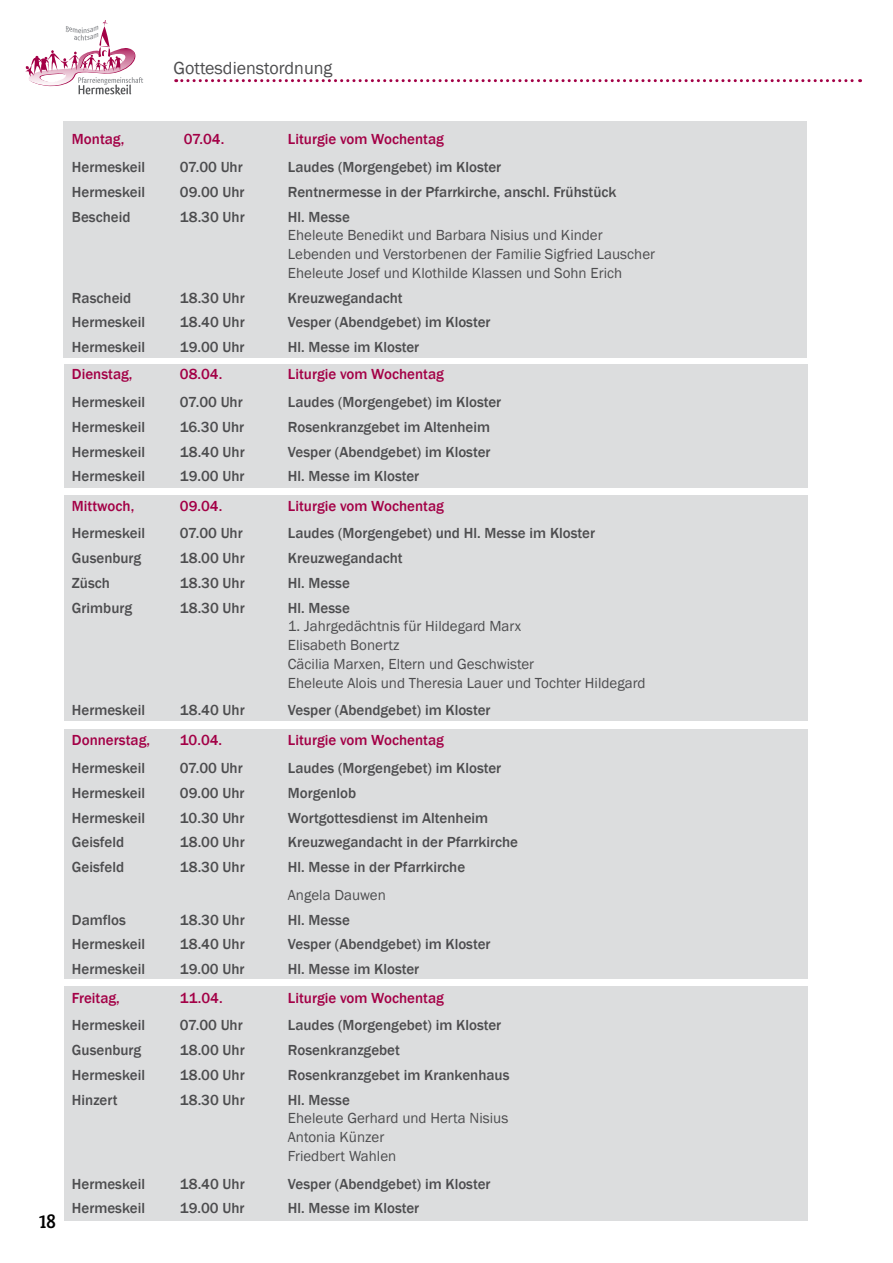
<style>
.page{position:relative;width:893px;height:1263px;background:#fff}
.page>*{position:absolute;margin:0;border:0;box-sizing:border-box;transform-origin:0 0}
.t1{font:700 21px "Qlassik";color:#000}
.t2{font:18px "Franklin Gothic";color:#4d4d4f}
.t3{font:500 15px "Franklin Gothic";color:#4d4d4f}
.t4{font:15px/18.8px "Franklin Gothic";color:#4d4d4f}
.t5{font:500 15px "Franklin Gothic";color:#a30046}
</style>
<div class="page">
<svg style="left:25px;top:20px;width:118px;height:75px"></svg>
<svg style="left:176px;top:79px;width:685px;height:3px"></svg>
<div style="left:64px;top:365px;width:744px;height:123px;background:#dcddde"></div>
<div style="left:63px;top:121px;width:744px;height:236px;background:#dcddde"></div>
<div style="left:64px;top:495px;width:744px;height:226px;background:#dcddde"></div>
<div style="left:64px;top:729px;width:744px;height:250px;background:#dcddde"></div>
<div style="left:64px;top:986px;width:744px;height:235px;background:#dcddde"></div>
<p class="t2" style="left:174px;top:57px;width:160px">Gottesdienstordnung</p>
<h1 class="t1" style="left:38px;top:1208px;width:19px">18</h1>
<p class="t5" style="left:72px;top:130px;width:54px">Montag,</p>
<p class="t5" style="left:184px;top:130px;width:42px">07.04.</p>
<p class="t5" style="left:288px;top:130px;width:158px">Liturgie vom Wochentag</p>
<p class="t3" style="left:72px;top:158px;width:75px">Hermeskeil</p>
<p class="t3" style="left:180px;top:158px;width:64px">07.00 Uhr</p>
<p class="t3" style="left:288px;top:158px;width:215px">Laudes (Morgengebet) im Kloster</p>
<p class="t3" style="left:72px;top:183px;width:75px">Hermeskeil</p>
<p class="t3" style="left:180px;top:183px;width:66px">09.00 Uhr</p>
<p class="t3" style="left:288px;top:183px;width:330px">Rentnermesse in der Pfarrkirche, anschl. Frühstück</p>
<p class="t3" style="left:72px;top:207px;width:60px">Bescheid</p>
<p class="t3" style="left:180px;top:207px;width:66px">18.30 Uhr</p>
<p class="t3" style="left:288px;top:207px;width:64px">Hl. Messe</p>
<p class="t4" style="left:288px;top:226px;width:369px">Eheleute Benedikt und Barbara Nisius und Kinder<br>Lebenden und Verstorbenen der Familie Sigfried Lauscher<br>Eheleute Josef und Klothilde Klassen und Sohn Erich</p>
<p class="t3" style="left:72px;top:288px;width:61px">Rascheid</p>
<p class="t3" style="left:180px;top:288px;width:66px">18.30 Uhr</p>
<p class="t3" style="left:288px;top:288px;width:116px">Kreuzwegandacht</p>
<p class="t3" style="left:72px;top:313px;width:75px">Hermeskeil</p>
<p class="t3" style="left:180px;top:313px;width:66px">18.40 Uhr</p>
<p class="t3" style="left:288px;top:313px;width:204px">Vesper (Abendgebet) im Kloster</p>
<p class="t3" style="left:72px;top:338px;width:75px">Hermeskeil</p>
<p class="t3" style="left:180px;top:338px;width:66px">19.00 Uhr</p>
<p class="t3" style="left:288px;top:338px;width:133px">Hl. Messe im Kloster</p>
<p class="t5" style="left:72px;top:365px;width:62px">Dienstag,</p>
<p class="t5" style="left:180px;top:365px;width:44px">08.04.</p>
<p class="t5" style="left:288px;top:365px;width:158px">Liturgie vom Wochentag</p>
<p class="t3" style="left:72px;top:393px;width:75px">Hermeskeil</p>
<p class="t3" style="left:180px;top:393px;width:64px">07.00 Uhr</p>
<p class="t3" style="left:288px;top:393px;width:215px">Laudes (Morgengebet) im Kloster</p>
<p class="t3" style="left:72px;top:417px;width:75px">Hermeskeil</p>
<p class="t3" style="left:180px;top:417px;width:66px">16.30 Uhr</p>
<p class="t3" style="left:288px;top:417px;width:204px">Rosenkranzgebet im Altenheim</p>
<p class="t3" style="left:72px;top:442px;width:75px">Hermeskeil</p>
<p class="t3" style="left:180px;top:442px;width:66px">18.40 Uhr</p>
<p class="t3" style="left:288px;top:442px;width:204px">Vesper (Abendgebet) im Kloster</p>
<p class="t3" style="left:72px;top:467px;width:75px">Hermeskeil</p>
<p class="t3" style="left:180px;top:467px;width:66px">19.00 Uhr</p>
<p class="t3" style="left:288px;top:467px;width:133px">Hl. Messe im Kloster</p>
<p class="t5" style="left:72px;top:496px;width:64px">Mittwoch,</p>
<p class="t5" style="left:180px;top:496px;width:44px">09.04.</p>
<p class="t5" style="left:288px;top:496px;width:158px">Liturgie vom Wochentag</p>
<p class="t3" style="left:72px;top:524px;width:75px">Hermeskeil</p>
<p class="t3" style="left:180px;top:524px;width:64px">07.00 Uhr</p>
<p class="t3" style="left:288px;top:524px;width:309px">Laudes (Morgengebet) und Hl. Messe im Kloster</p>
<p class="t3" style="left:72px;top:549px;width:71px">Gusenburg</p>
<p class="t3" style="left:180px;top:549px;width:66px">18.00 Uhr</p>
<p class="t3" style="left:288px;top:549px;width:116px">Kreuzwegandacht</p>
<p class="t3" style="left:72px;top:573px;width:40px">Züsch</p>
<p class="t3" style="left:180px;top:573px;width:66px">18.30 Uhr</p>
<p class="t3" style="left:288px;top:573px;width:64px">Hl. Messe</p>
<p class="t3" style="left:72px;top:598px;width:62px">Grimburg</p>
<p class="t3" style="left:180px;top:598px;width:66px">18.30 Uhr</p>
<p class="t3" style="left:288px;top:598px;width:64px">Hl. Messe</p>
<p class="t4" style="left:288px;top:617px;width:359px">1. Jahrgedächtnis für Hildegard Marx<br>Elisabeth Bonertz<br>Cäcilia Marxen, Eltern und Geschwister<br>Eheleute Alois und Theresia Lauer und Tochter Hildegard</p>
<p class="t3" style="left:72px;top:701px;width:75px">Hermeskeil</p>
<p class="t3" style="left:180px;top:701px;width:66px">18.40 Uhr</p>
<p class="t3" style="left:288px;top:701px;width:204px">Vesper (Abendgebet) im Kloster</p>
<p class="t5" style="left:72px;top:731px;width:80px">Donnerstag,</p>
<p class="t5" style="left:180px;top:731px;width:44px">10.04.</p>
<p class="t5" style="left:288px;top:731px;width:158px">Liturgie vom Wochentag</p>
<p class="t3" style="left:72px;top:759px;width:75px">Hermeskeil</p>
<p class="t3" style="left:180px;top:759px;width:64px">07.00 Uhr</p>
<p class="t3" style="left:288px;top:759px;width:215px">Laudes (Morgengebet) im Kloster</p>
<p class="t3" style="left:72px;top:783px;width:75px">Hermeskeil</p>
<p class="t3" style="left:180px;top:783px;width:66px">09.00 Uhr</p>
<p class="t3" style="left:288px;top:783px;width:70px">Morgenlob</p>
<p class="t3" style="left:72px;top:808px;width:75px">Hermeskeil</p>
<p class="t3" style="left:180px;top:808px;width:66px">10.30 Uhr</p>
<p class="t3" style="left:288px;top:808px;width:202px">Wortgottesdienst im Altenheim</p>
<p class="t3" style="left:72px;top:833px;width:54px">Geisfeld</p>
<p class="t3" style="left:180px;top:833px;width:66px">18.00 Uhr</p>
<p class="t3" style="left:288px;top:833px;width:232px">Kreuzwegandacht in der Pfarrkirche</p>
<p class="t3" style="left:72px;top:858px;width:54px">Geisfeld</p>
<p class="t3" style="left:180px;top:858px;width:66px">18.30 Uhr</p>
<p class="t3" style="left:288px;top:858px;width:179px">Hl. Messe in der Pfarrkirche</p>
<p class="t4" style="left:288px;top:886px;width:99px">Angela Dauwen</p>
<p class="t3" style="left:72px;top:910px;width:56px">Damflos</p>
<p class="t3" style="left:180px;top:910px;width:66px">18.30 Uhr</p>
<p class="t3" style="left:288px;top:910px;width:64px">Hl. Messe</p>
<p class="t3" style="left:72px;top:935px;width:75px">Hermeskeil</p>
<p class="t3" style="left:180px;top:935px;width:66px">18.40 Uhr</p>
<p class="t3" style="left:288px;top:935px;width:204px">Vesper (Abendgebet) im Kloster</p>
<p class="t3" style="left:72px;top:960px;width:75px">Hermeskeil</p>
<p class="t3" style="left:180px;top:960px;width:66px">19.00 Uhr</p>
<p class="t3" style="left:288px;top:960px;width:133px">Hl. Messe im Kloster</p>
<p class="t5" style="left:72px;top:988px;width:49px">Freitag,</p>
<p class="t5" style="left:180px;top:988px;width:44px">11.04.</p>
<p class="t5" style="left:288px;top:988px;width:158px">Liturgie vom Wochentag</p>
<p class="t3" style="left:72px;top:1016px;width:75px">Hermeskeil</p>
<p class="t3" style="left:180px;top:1016px;width:64px">07.00 Uhr</p>
<p class="t3" style="left:288px;top:1016px;width:215px">Laudes (Morgengebet) im Kloster</p>
<p class="t3" style="left:72px;top:1041px;width:71px">Gusenburg</p>
<p class="t3" style="left:180px;top:1041px;width:66px">18.00 Uhr</p>
<p class="t3" style="left:288px;top:1041px;width:113px">Rosenkranzgebet</p>
<p class="t3" style="left:72px;top:1065px;width:75px">Hermeskeil</p>
<p class="t3" style="left:180px;top:1065px;width:66px">18.00 Uhr</p>
<p class="t3" style="left:288px;top:1065px;width:223px">Rosenkranzgebet im Krankenhaus</p>
<p class="t3" style="left:72px;top:1090px;width:47px">Hinzert</p>
<p class="t3" style="left:180px;top:1090px;width:66px">18.30 Uhr</p>
<p class="t3" style="left:288px;top:1090px;width:64px">Hl. Messe</p>
<p class="t4" style="left:288px;top:1109px;width:222px">Eheleute Gerhard und Herta Nisius<br>Antonia Künzer<br>Friedbert Wahlen</p>
<p class="t3" style="left:72px;top:1174px;width:75px">Hermeskeil</p>
<p class="t3" style="left:180px;top:1174px;width:66px">18.40 Uhr</p>
<p class="t3" style="left:288px;top:1174px;width:204px">Vesper (Abendgebet) im Kloster</p>
<p class="t3" style="left:72px;top:1199px;width:75px">Hermeskeil</p>
<p class="t3" style="left:180px;top:1199px;width:66px">19.00 Uhr</p>
<p class="t3" style="left:288px;top:1199px;width:133px">Hl. Messe im Kloster</p>
</div>
